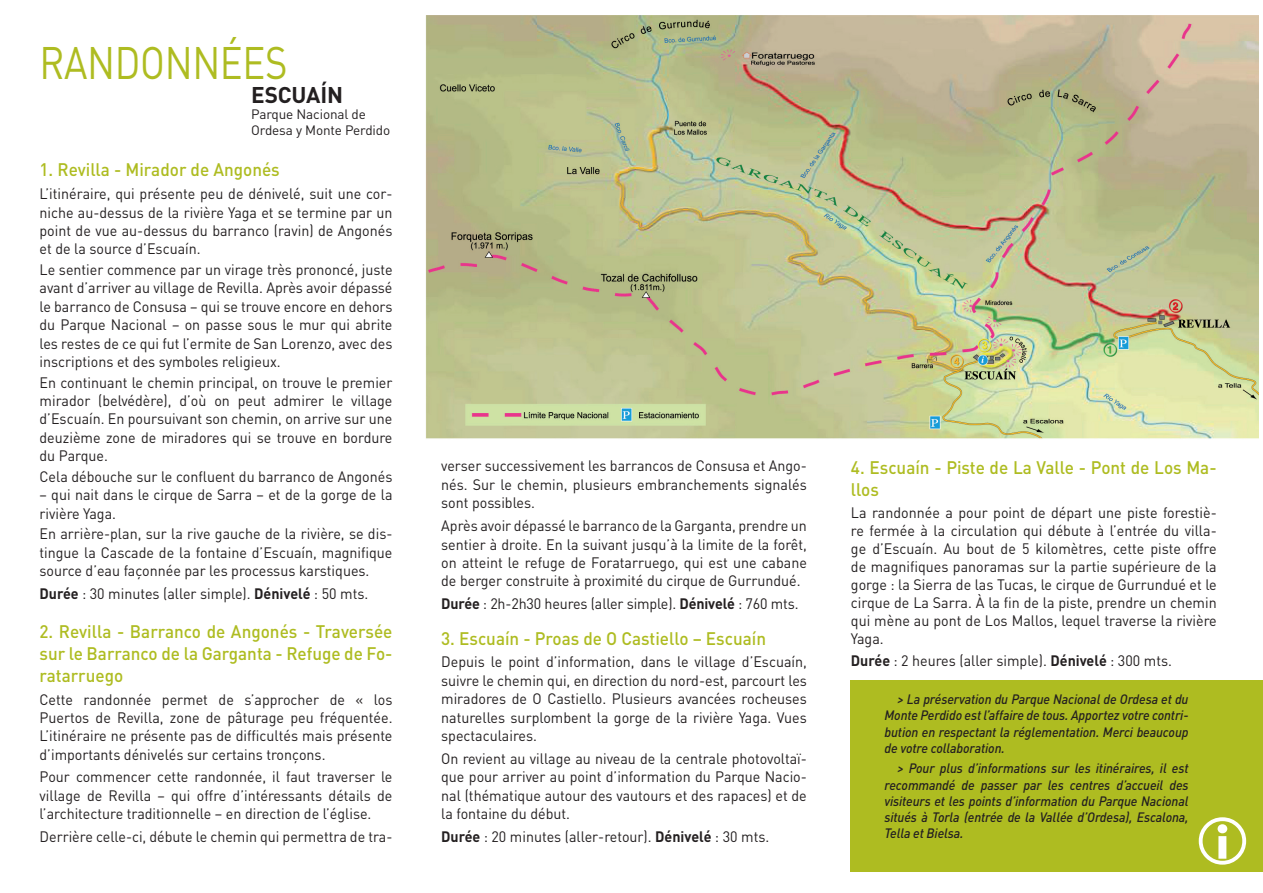
<style>
.page{position:relative;width:1263px;height:893px;background:#fff}
.page>*{position:absolute;margin:0;border:0;box-sizing:border-box;transform-origin:0 0}
.t1{font:45px "DIN";letter-spacing:-.01em;color:#aebc21;scale:.85 1}
.t2{font:700 22.5px "DIN";letter-spacing:-.01em;color:#231f20}
.t3{font:500 18px/22px "DIN";color:#aebc21;text-align:justify;scale:.95 1}
.t4{font:15px/18.5px "DIN";color:#231f20;text-align:justify;scale:.95 1}
.t5{font:italic 500 13.5px/16.2px "DIN";letter-spacing:-.01em;color:#231f20;text-align:justify;scale:.95 1}
.t6{font:13.5px/16.2px "DIN";letter-spacing:-.01em;color:#231f20}
.s1{font-weight:700}
</style>
<div class="page">
<img style="left:425px;top:16px;width:834px;height:423px">
<div style="left:851px;top:680px;width:412px;height:191px;background:#aebc21"></div>
<h1 class="t1" style="left:40px;top:35px;width:293px">RANDONNÉES</h1>
<h2 class="t2" style="left:251px;top:80px;width:93px">ESCUAÍN</h2>
<p class="t6" style="left:251px;top:106px;width:140px">Parque Nacional de<br>Ordesa y Monte Perdido</p>
<p class="t3" style="left:40px;top:158px;width:254px">1. Revilla - Mirador de Angonés</p>
<p class="t4" style="left:40px;top:184px;width:373px">L’itinéraire, qui présente peu de dénivelé, suit une cor&shy;niche au-dessus de la rivière Yaga et se termine par un point de vue au-dessus du barranco (ravin) de Angonés et de la source d’Escuaín.</p>
<p class="t4" style="left:40px;top:260px;width:373px">Le sentier commence par un virage très prononcé, juste avant d’arriver au village de Revilla. Après avoir dépassé le barranco de Consusa – qui se trouve encore en dehors du Parque Nacional – on passe sous le mur qui abrite les restes de ce qui fut l’ermite de San Lorenzo, avec des inscriptions et des symboles religieux.</p>
<p class="t4" style="left:40px;top:373px;width:373px">En continuant le chemin principal, on trouve le premier mirador (belvédère), d’où on peut admirer le village d’Escuaín. En poursuivant son chemin, on arrive sur une deuzième zone de miradores qui se trouve en bordure du Parque.</p>
<p class="t4" style="left:40px;top:467px;width:373px">Cela débouche sur le confluent du barranco de Angonés</p>
<p class="t4" style="left:40px;top:485px;width:373px">– qui nait dans le cirque de Sarra – et de la gorge de la rivière Yaga.</p>
<p class="t4" style="left:40px;top:524px;width:373px">En arrière-plan, sur la rive gauche de la rivière, se dis&shy;tingue la Cascade de la fontaine d’Escuaín, magnifique source d’eau façonnée par les processus karstiques.</p>
<p class="t4" style="left:40px;top:584px;width:348px"><span class="s1">Durée</span> : 30 minutes (aller simple). <span class="s1">Dénivelé</span> : 50 mts.</p>
<p class="t3" style="left:40px;top:620px;width:373px">2. Revilla - Barranco de Angonés - Traversée sur le Barranco de la Garganta - Refuge de Fo&shy;ratarruego</p>
<p class="t4" style="left:40px;top:690px;width:373px">Cette randonnée permet de s’approcher de « los Puertos de Revilla, zone de pâturage peu fréquentée.<br>L’itinéraire ne présente pas de difficultés mais présente d’importants dénivelés sur certains tronçons.</p>
<p class="t4" style="left:40px;top:767px;width:373px">Pour commencer cette randonnée, il faut traverser le village de Revilla – qui offre d’intéressants détails de l’architecture traditionnelle – en direction de l’église.</p>
<p class="t4" style="left:40px;top:827px;width:373px">Derrière celle-ci, débute le chemin qui permettra de tra-</p>
<p class="t4" style="left:441px;top:456px;width:386px">verser successivement les barrancos de Consusa et Ango&shy;nés. Sur le chemin, plusieurs embranchements signalés sont possibles.</p>
<p class="t4" style="left:441px;top:516px;width:386px">Après avoir dépassé le barranco de la Garganta, prendre un sentier à droite. En la suivant jusqu’à la limite de la forêt, on atteint le refuge de Foratarruego, qui est une cabane de berger construite à proximité du cirque de Gurrundué.</p>
<p class="t4" style="left:441px;top:594px;width:378px"><span class="s1">Durée</span> : 2h-2h30 heures (aller simple). <span class="s1">Dénivelé</span> : 760 mts.</p>
<p class="t3" style="left:441px;top:626px;width:343px">3. Escuaín - Proas de O Castiello – Escuaín</p>
<p class="t4" style="left:441px;top:652px;width:386px">Depuis le point d’information, dans le village d’Escuaín, suivre le chemin qui, en direction du nord-est, parcourt les miradores de O Castiello. Plusieurs avancées rocheuses naturelles surplombent la gorge de la rivière Yaga. Vues spectaculaires.</p>
<p class="t4" style="left:441px;top:749px;width:386px">On revient au village au niveau de la centrale photovoltaï&shy;que pour arriver au point d’information du Parque Nacio&shy;nal (thématique autour des vautours et des rapaces) et de la fontaine du début.</p>
<p class="t4" style="left:441px;top:827px;width:347px"><span class="s1">Durée</span> : 20 minutes (aller-retour). <span class="s1">Dénivelé</span> : 30 mts.</p>
<p class="t3" style="left:851px;top:456px;width:386px;line-height:21.6px">4. Escuaín - Piste de La Valle - Pont de Los Ma&shy;llos</p>
<p class="t4" style="left:851px;top:503px;width:387px;line-height:18px">La randonnée a pour point de départ une piste forestiè&shy;re fermée à la circulation qui débute à l’entrée du villa&shy;ge d’Escuaín. Au bout de 5 kilomètres, cette piste offre de magnifiques panoramas sur la partie supérieure de la gorge : la Sierra de las Tucas, le cirque de Gurrundué et le cirque de La Sarra. À la fin de la piste, prendre un chemin qui mène au pont de Los Mallos, lequel traverse la rivière Yaga.</p>
<p class="t4" style="left:851px;top:651px;width:339px"><span class="s1">Durée</span> : 2 heures (aller simple). <span class="s1">Dénivelé</span> : 300 mts.</p>
<p class="t5" style="left:884px;top:691px;width:322px;text-indent:13px">&gt; La préservation du Parque Nacional de Ordesa et du Monte Perdido est l’affaire de tous. Apportez votre contri&shy;bution en respectant la réglementation. Merci beaucoup de votre collaboration.</p>
<p class="t5" style="left:884px;top:760px;width:322px;text-indent:13px">&gt; Pour plus d’informations sur les itinéraires, il est recommandé de passer par les centres d’accueil des visiteurs et les points d’information du Parque Nacional situés à Torla (entrée de la Vallée d’Ordesa), Escalona, Tella et Bielsa.</p>
</div>
